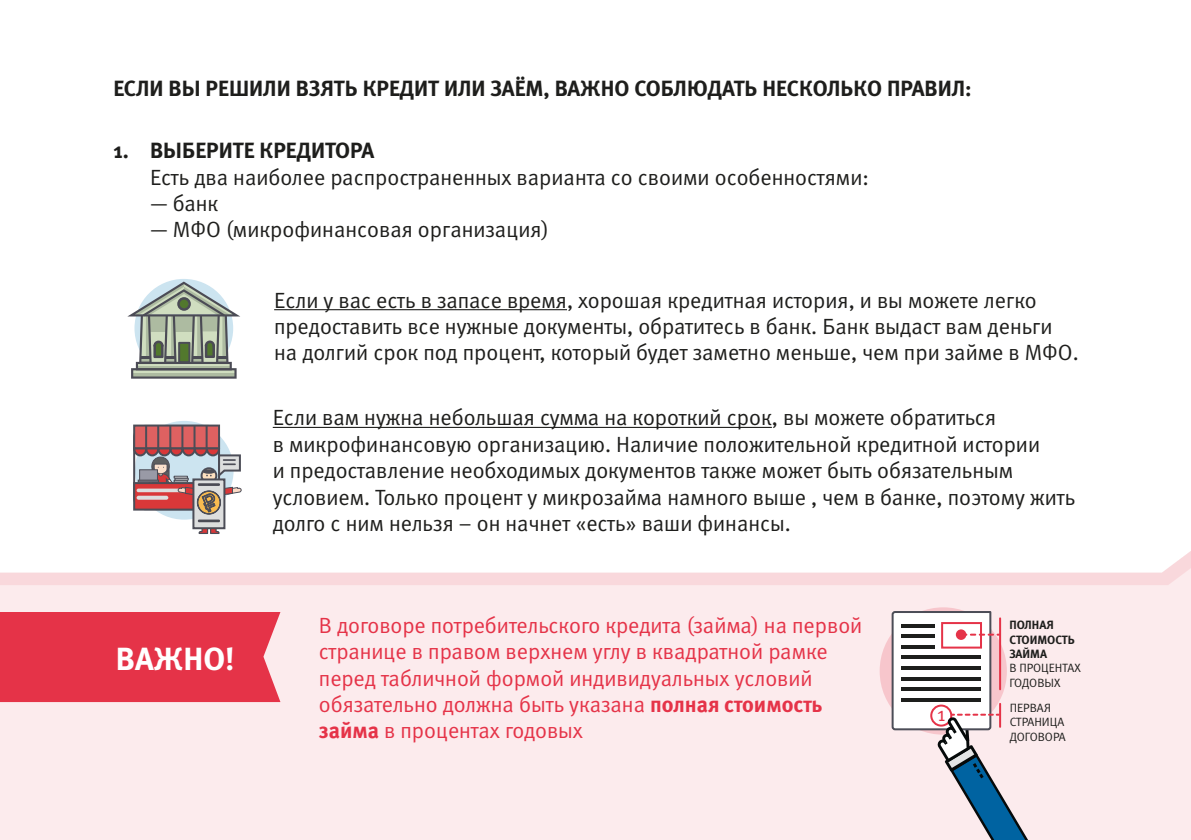
<style>
.page{position:relative;width:1191px;height:840px;background:#fff}
.page>*{position:absolute;margin:0;border:0;box-sizing:border-box;transform-origin:0 0}
.t1{font:32px "Meta Bold C";color:#fff}
.t2{font:22px/26.4px "Meta Normal C";color:#1e1e1c}
.t3{font:22px/26.4px "Meta Normal C";color:#e53348}
.t4{font:22px "Meta Bold C";color:#1e1e1c}
.t5{font:20px "Meta Normal C";color:#e53348}
.t6{font:12px/14.4px "Meta Normal C";color:#1e1e1c}
.t7{font:12px/14.4px "Meta Bold C";color:#1e1e1c}
.s1{font-family:"Meta Bold C"}
</style>
<div class="page">
<div style="left:0;top:585px;width:1191px;height:254px;background:#fcebed"></div>
<svg style="left:0;top:551px;width:1191px;height:34px"></svg>
<hr style="left:274px;top:309px;width:293px;height:1px;background:#1e1e1c">
<hr style="left:273px;top:426px;width:499px;height:1px;background:#1e1e1c">
<svg style="left:127px;top:281px;width:113px;height:97px"></svg>
<div style="left:0;top:611px;width:280px;height:90px;background:#e53348"></div>
<svg style="left:879px;top:607px;width:128px;height:127px"></svg>
<div style="left:133px;top:424px;width:87px;height:25px;background:#de6161;border:2px solid #4c4d57"></div>
<hr style="left:145px;top:425px;width:2px;height:23px;background:#4c4d57">
<hr style="left:169px;top:425px;width:2px;height:23px;background:#4c4d57">
<hr style="left:157px;top:425px;width:2px;height:23px;background:#4c4d57">
<hr style="left:181px;top:425px;width:2px;height:23px;background:#4c4d57">
<hr style="left:193px;top:425px;width:2px;height:23px;background:#4c4d57">
<hr style="left:206px;top:425px;width:2px;height:23px;background:#4c4d57">
<svg style="left:133px;top:446px;width:109px;height:88px"></svg>
<svg style="left:890px;top:609px;width:156px;height:230px"></svg>
<p class="t4" style="left:113px;top:75px;width:860px">ЕСЛИ ВЫ РЕШИЛИ ВЗЯТЬ КРЕДИТ ИЛИ ЗАЁМ, ВАЖНО СОБЛЮДАТЬ НЕСКОЛЬКО ПРАВИЛ:</p>
<p class="t4" style="left:113px;top:137px;width:17px">1.</p>
<p class="t4" style="left:150px;top:137px;width:226px">ВЫБЕРИТЕ КРЕДИТОРА</p>
<p class="t2" style="left:150px;top:163px;width:720px">Есть два наиболее распространенных варианта со своими особенностями:</p>
<p class="t2" style="left:150px;top:190px;width:70px">— банк</p>
<p class="t2" style="left:150px;top:216px;width:401px">— МФО (микрофинансовая организация)</p>
<p class="t2" style="left:274px;top:286px;width:806px">Если у вас есть в запасе время, хорошая кредитная история, и вы можете легко предоставить все нужные документы, обратитесь в банк. Банк выдаст вам деньги на долгий срок под процент, который будет заметно меньше, чем при займе в МФО.</p>
<p class="t2" style="left:273px;top:404px;width:804px">Если вам нужна небольшая сумма на короткий срок, вы можете обратиться<br>в микрофинансовую организацию. Наличие положительной кредитной истории<br>и предоставление необходимых документов также может быть обязательным условием. Только процент у микрозайма намного выше , чем в банке, поэтому жить долго с ним нельзя – он начнет «есть» ваши финансы.</p>
<h1 class="t1" style="left:116px;top:639px;width:120px">ВАЖНО!</h1>
<p class="t3" style="left:319px;top:611px;width:545px">В договоре потребительского кредита (займа) на первой странице в правом верхнем углу в квадратной рамке перед табличной формой индивидуальных условий обязательно должна быть указана <span class="s1">полная стоимость займа</span> в процентах годовых</p>
<p class="t5" style="left:937px;top:702px;width:10px">1</p>
<p class="t7" style="left:1009px;top:617px;width:67px">ПОЛНАЯ<br>СТОИМОСТЬ<br>ЗАЙМА</p>
<p class="t6" style="left:1009px;top:660px;width:73px">В ПРОЦЕНТАХ<br>ГОДОВЫХ</p>
<p class="t6" style="left:1009px;top:700px;width:57px">ПЕРВАЯ<br>СТРАНИЦА<br>ДОГОВОРА</p>
</div>
